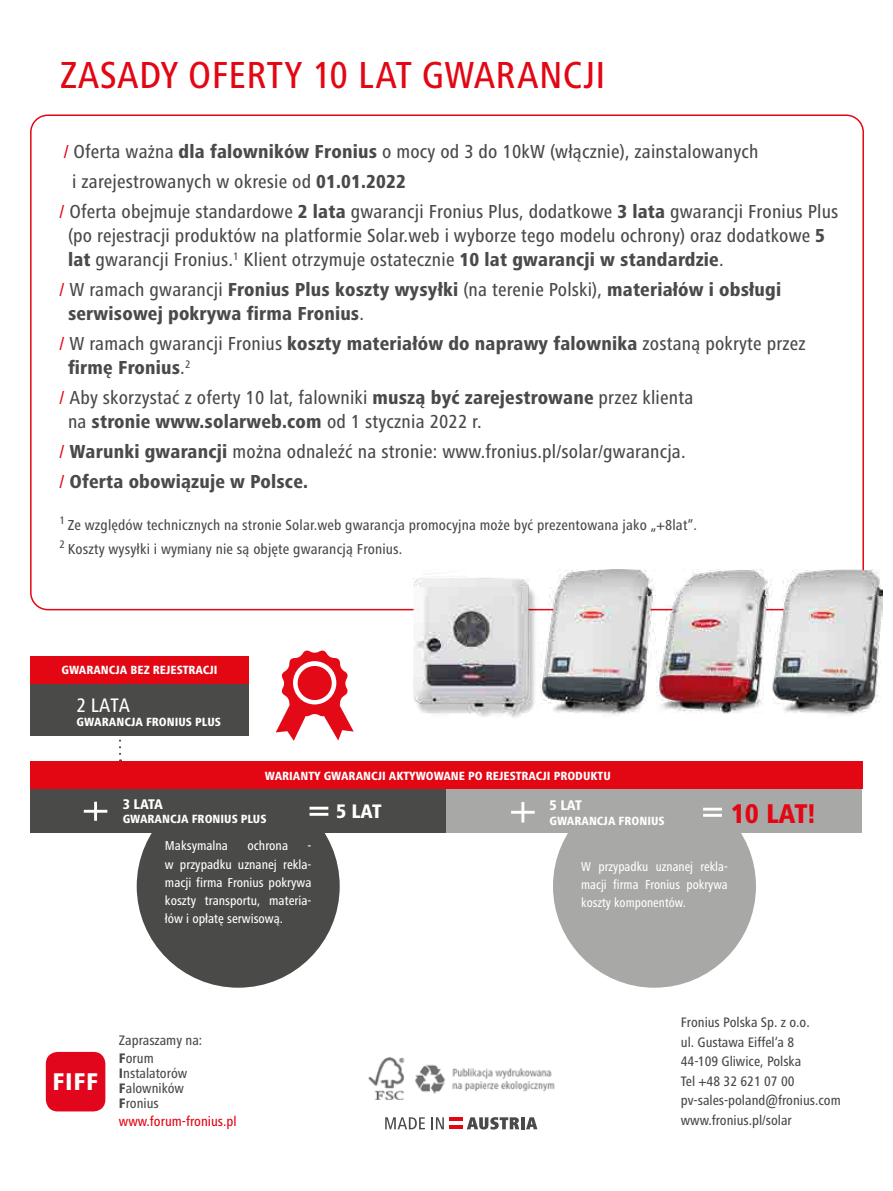
<style>
.page{position:relative;width:893px;height:1191px;background:#fff}
.page>*{position:absolute;margin:0;border:0;box-sizing:border-box;transform-origin:0 0}
.t1{font:500 condensed 39px "Frutiger Next LTW1 G";letter-spacing:.01em;color:#e30613}
.t2{font:800 condensed 28.05px "Frutiger Next LTW1 G";color:#e30613}
.t3{font:800 condensed 25.05px "Frutiger Next LTW1 G";color:#fff}
.t4{font:500 condensed 20.25px "Frutiger Next LTW1 G";color:#fff}
.t5{font:800 condensed 20.25px "Frutiger Next LTW1 G";color:#fff}
.t6{font:500 condensed 19.5px/24px "Frutiger Next LTW1 G";letter-spacing:.01em;color:#4a4a49}
.t7{font:800 condensed 19.5px/24px "Frutiger Next LTW1 G";letter-spacing:.01em;color:#4a4a49}
.t8{font:500 condensed 15px/24px "Frutiger Next LTW1 G";letter-spacing:.01em;color:#4a4a49}
.t9{font:800 condensed 14.55px "Frutiger Next LTW1 G";letter-spacing:-.05em;color:#fff}
.t10{font:500 condensed 14.25px/19.5px "Frutiger Next LTW1 G";color:#4a4a49}
.t11{font:500 condensed 14.25px "Frutiger Next LTW1 G";color:#e30613}
.t12{font:500 condensed 13.35px/18.3px "Frutiger Next LTW1 G";color:#fff;text-align:justify}
.t13{font:500 condensed 13.35px/18.3px "Frutiger Next LTW1 G";color:#fff;text-align:justify;scale:.96 1}
.t14{font:800 condensed 12.3px "Frutiger Next LTW1 G";color:#fff}
.s1{color:#e30613}
.s2{font-weight:800}
.s3{font-weight:500;color:#e30613}
.s4{font-weight:500}
</style>
<div class="page">
<svg style="left:119px;top:735px;width:2px;height:26px"></svg>
<svg style="left:276px;top:650px;width:78px;height:91px"></svg>
<div style="left:298px;top:666px;width:34px;height:34px;background:#e30917;border-radius:50%"></div>
<div style="left:553px;top:784px;width:203px;height:203px;background:#a8a8a7;border-radius:50%"></div>
<div style="left:137px;top:784px;width:203px;height:203px;background:#4a4a49;border-radius:50%"></div>
<div style="left:30px;top:683px;width:219px;height:52px;background:#4a4a49"></div>
<div style="left:30px;top:656px;width:219px;height:27px;background:#e30613"></div>
<div style="left:30px;top:789px;width:416px;height:44px;background:#4a4a49"></div>
<hr style="left:84px;top:810px;width:23px;height:2px;background:#fff">
<hr style="left:94px;top:801px;width:3px;height:19px;background:#fff">
<hr style="left:310px;top:806px;width:18px;height:3px;background:#fff">
<svg style="left:310px;top:813px;width:18px;height:2px"></svg>
<div style="left:446px;top:789px;width:416px;height:44px;background:#a8a8a7"></div>
<hr style="left:511px;top:811px;width:24px;height:2px;background:#fff">
<hr style="left:521px;top:802px;width:3px;height:20px;background:#fff">
<hr style="left:703px;top:807px;width:19px;height:3px;background:#fff">
<svg style="left:703px;top:814px;width:19px;height:2px"></svg>
<div style="left:30px;top:761px;width:832px;height:28px;background:#e30613"></div>
<div style="left:46px;top:1052px;width:59px;height:59px;background:#e2061c;border-radius:12px"></div>
<svg style="left:385px;top:1117px;width:40px;height:12px"></svg>
<svg style="left:431px;top:1117px;width:13px;height:12px"></svg>
<svg style="left:467px;top:1117px;width:52px;height:12px"></svg>
<hr style="left:521px;top:1117px;width:4px;height:12px;background:#4a4a49">
<svg style="left:526px;top:1117px;width:11px;height:12px"></svg>
<hr style="left:449px;top:1117px;width:13px;height:4px;background:#e30613">
<hr style="left:449px;top:1125px;width:13px;height:4px;background:#e30613">
<img style="left:413px;top:569px;width:470px;height:149px">
<img style="left:368px;top:1057px;width:186px;height:43px">
<h1 class="t1" style="left:60px;top:52px;width:547px">ZASADY OFERTY 10 LAT GWARANCJI</h1>
<p class="t6" style="left:64px;top:139px;width:696px"><span class="s1">/</span> Oferta ważna <span class="s2">dla falowników Fronius</span> o mocy od 3 do 10kW (włącznie), zainstalowanych</p>
<p class="t6" style="left:72px;top:169px;width:335px">i zarejestrowanych w okresie od <span class="s2">01.01.2022</span></p>
<p class="t6" style="left:60px;top:199px;width:780px"><span class="s1">/</span> Oferta obejmuje standardowe <span class="s2">2 lata</span> gwarancji Fronius Plus, dodatkowe <span class="s2">3 lata</span> gwarancji Fronius Plus</p>
<p class="t6" style="left:68px;top:223px;width:758px">(po rejestracji produktów na platformie Solar.web i wyborze tego modelu ochrony) oraz dodatkowe <span class="s2">5 lat</span> gwarancji Fronius.<sup>1</sup> Klient otrzymuje ostatecznie <span class="s2">10 lat gwarancji w standardzie</span>.</p>
<p class="t7" style="left:68px;top:277px;width:715px;text-indent:-9px"><span class="s3">/</span> <span class="s4">W ramach gwarancji</span> Fronius Plus koszty wysyłki <span class="s4">(na terenie Polski),</span> materiałów i obsługi serwisowej pokrywa firma Fronius<span class="s4">.</span></p>
<p class="t7" style="left:68px;top:331px;width:739px;text-indent:-9px"><span class="s3">/</span> <span class="s4">W ramach gwarancji Fronius</span> koszty materiałów do naprawy falownika <span class="s4">zostaną pokryte przez </span>firmę Fronius<span class="s4">.</span><sup>2</sup></p>
<p class="t6" style="left:68px;top:385px;width:627px;text-indent:-9px"><span class="s1">/</span> Aby skorzystać z oferty 10 lat, falowniki <span class="s2">muszą być zarejestrowane</span> przez klienta na <span class="s2">stronie www.solarweb.com</span> od 1 stycznia 2022 r.</p>
<p class="t6" style="left:60px;top:436px;width:628px;line-height:30px"><span class="s1">/</span> <span class="s2">Warunki gwarancji</span> można odnaleźć na stronie: www.fronius.pl/solar/gwarancja. <span class="s1">/</span> <span class="s2">Oferta obowiązuje w Polsce.</span></p>
<p class="t8" style="left:60px;top:513px;width:639px"><sup>1</sup> Ze względów technicznych na stronie Solar.web gwarancja promocyjna może być prezentowana jako „+8lat”.<br><sup>2</sup> Koszty wysyłki i wymiany nie są objęte gwarancją Fronius.</p>
<p class="t14" style="left:61px;top:663px;width:158px">GWARANCJA BEZ REJESTRACJI</p>
<p class="t4" style="left:76px;top:693px;width:55px">2 LATA</p>
<p class="t14" style="left:76px;top:715px;width:146px">GWARANCJA FRONIUS PLUS</p>
<p class="t14" style="left:265px;top:768px;width:347px">WARIANTY GWARANCJI AKTYWOWANE PO REJESTRACJI PRODUKTU</p>
<p class="t9" style="left:123px;top:795px;width:42px">3 LATA</p>
<p class="t14" style="left:123px;top:812px;width:145px">GWARANCJA FRONIUS PLUS</p>
<p class="t12" style="left:165px;top:837px;width:65px">Maksymalna</p>
<p class="t12" style="left:247px;top:837px;width:42px">ochrona</p>
<p class="t12" style="left:165px;top:837px;width:148px;text-indent:143px">- w przypadku uznanej rekla&shy;macji firma Fronius pokrywa koszty transportu, materia&shy;łów i opłatę serwisową.</p>
<p class="t5" style="left:336px;top:799px;width:47px">5 LAT</p>
<p class="t9" style="left:550px;top:797px;width:34px">5 LAT</p>
<p class="t14" style="left:550px;top:813px;width:117px">GWARANCJA FRONIUS</p>
<h2 class="t2" style="left:731px;top:798px;width:86px">10 LAT!</h2>
<p class="t13" style="left:581px;top:857px;width:154px">W przypadku uznanej rekla&shy;macji firma Fronius pokrywa koszty komponentów.</p>
<p class="t3" style="left:52px;top:1067px;width:47px">FIFF</p>
<p class="t10" style="left:119px;top:1031px;width:85px;line-height:18px">Zapraszamy na:<br><span class="s2">F</span>orum</p>
<p class="t10" style="left:119px;top:1066px;width:70px;line-height:15px"><span class="s2">I</span>nstalatorów<br><span class="s2">F</span>alowników<br><span class="s2">F</span>ronius</p>
<p class="t11" style="left:119px;top:1113px;width:119px">www.forum-fronius.pl</p>
<p class="t10" style="left:681px;top:1012px;width:161px">Fronius Polska Sp. z o.o.<br>ul. Gustawa Eiffel‘a 8<br>44-109 Gliwice, Polska<br>Tel +48 32 621 07 00 pv-sales-poland@fronius.com www.fronius.pl/solar</p>
</div>
